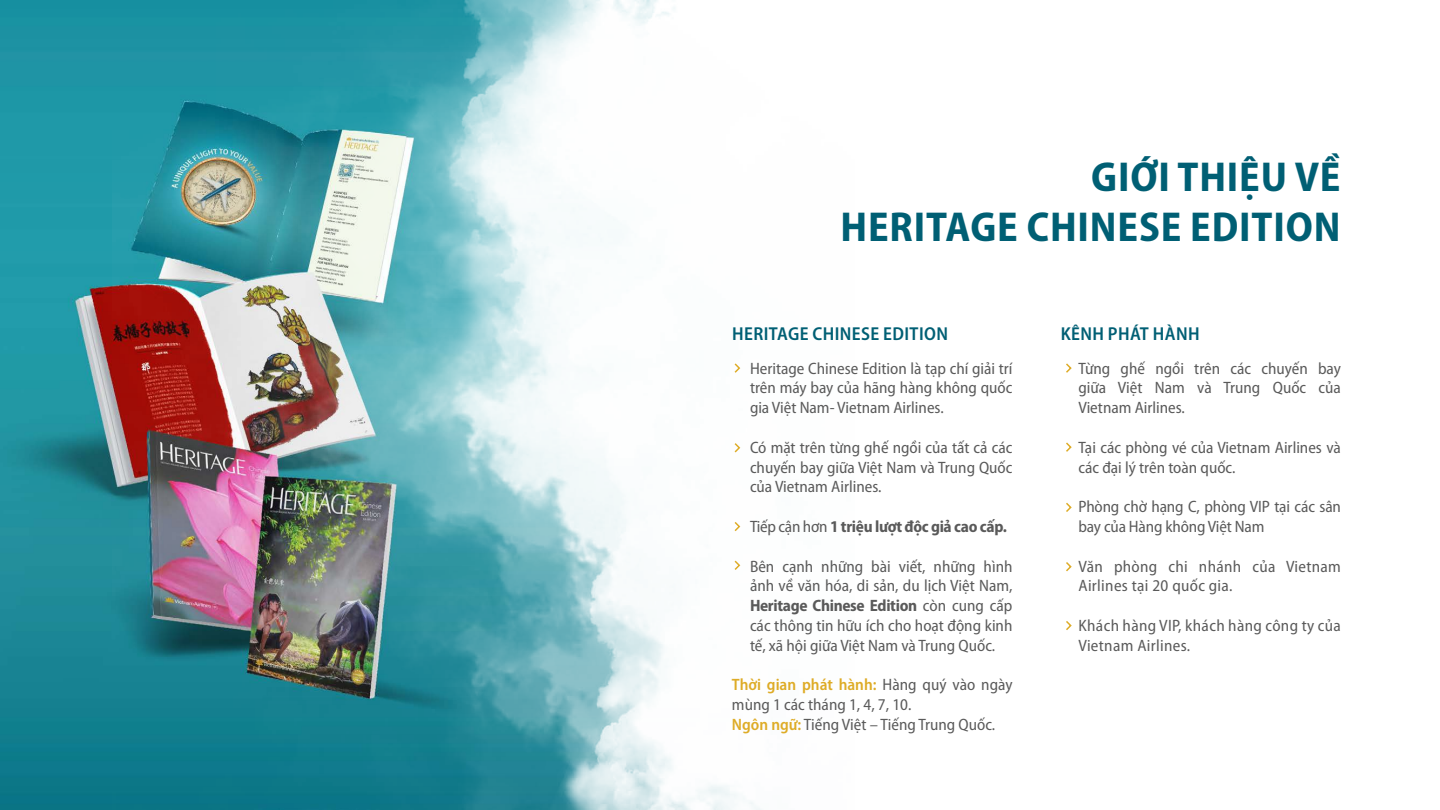
<style>
.page{position:relative;width:1440px;height:810px;background:#fff}
.page>*{position:absolute;margin:0;border:0;box-sizing:border-box;transform-origin:0 0}
.t1{font:700 semi-condensed 42px/49.5px "Myriad Pro";letter-spacing:.02em;color:#005f74;text-align:right}
.t2{font:600 semi-condensed 18.75px "Myriad Pro";letter-spacing:.02em;color:#005f74}
.t3{font:semi-condensed 16.5px/19.8px "Myriad Pro";color:#5a5a5a;text-align:justify}
.t4{font:semi-condensed 16.5px/19.8px "Myriad Pro";letter-spacing:.02em;color:#5a5a5a}
.t5{font:700 semi-condensed 16.5px "Myriad Pro";letter-spacing:-.02em;color:#5a5a5a}
.s1{font-weight:400}
.s2{font-weight:700}
.s3{font-weight:600;color:#deac27}
</style>
<div class="page">
<img style="left:0;top:0;width:112px;height:810px">
<img style="left:112px;top:0;width:649px;height:810px">
<svg style="left:1066px;top:363px;width:6px;height:10px"></svg>
<svg style="left:733px;top:362px;width:8px;height:12px"></svg>
<svg style="left:1066px;top:621px;width:6px;height:9px"></svg>
<svg style="left:1066px;top:502px;width:6px;height:10px"></svg>
<svg style="left:733px;top:520px;width:8px;height:13px"></svg>
<svg style="left:1066px;top:442px;width:6px;height:10px"></svg>
<svg style="left:733px;top:442px;width:8px;height:12px"></svg>
<svg style="left:1066px;top:562px;width:6px;height:10px"></svg>
<svg style="left:733px;top:559px;width:8px;height:13px"></svg>
<h1 class="t1" style="left:840px;top:151px;width:502px">GIỚI THIỆU VỀ<br>HERITAGE CHINESE EDITION</h1>
<p class="t2" style="left:732px;top:322px;width:217px">HERITAGE CHINESE EDITION</p>
<p class="t3" style="left:750px;top:358px;width:264px">Heritage Chinese Edition là tạp chí giải trí trên máy bay của hãng hàng không quốc gia Việt Nam- Vietnam Airlines.</p>
<p class="t3" style="left:750px;top:437px;width:264px">Có mặt trên từng ghế ngồi của tất cả các chuyến bay giữa Việt Nam và Trung Quốc của Vietnam Airlines.</p>
<p class="t5" style="left:750px;top:516px;width:258px"><span class="s1">Tiếp cận hơn</span> 1 triệu lượt độc giả cao cấp.</p>
<p class="t3" style="left:750px;top:556px;width:264px">Bên cạnh những bài viết, những hình ảnh về văn hóa, di sản, du lịch Việt Nam, <span class="s2">Heritage Chinese Edition</span> còn cung cấp các thông tin hữu ích cho hoạt động kinh tế, xã hội giữa Việt Nam và Trung Quốc.</p>
<p class="t3" style="left:732px;top:675px;width:282px;text-align:left"><span class="s3">Thời gian phát hành:</span> Hàng quý vào ngày mùng 1 các tháng 1, 4, 7, 10.<br><span class="s3">Ngôn ngữ:</span> Tiếng Việt – Tiếng Trung Quốc.</p>
<p class="t2" style="left:1061px;top:322px;width:141px">KÊNH PHÁT HÀNH</p>
<p class="t3" style="left:1078px;top:358px;width:264px">Từng ghế ngồi trên các chuyến bay giữa Việt Nam và Trung Quốc của Vietnam Airlines.</p>
<p class="t3" style="left:1078px;top:437px;width:264px">Tại các phòng vé của Vietnam Airlines và các đại lý trên toàn quốc.</p>
<p class="t3" style="left:1078px;top:497px;width:264px">Phòng chờ hạng C, phòng VIP tại các sân bay của Hàng không Việt Nam</p>
<p class="t4" style="left:1078px;top:556px;width:264px">Văn phòng chi nhánh của Vietnam<br>Airlines tại 20 quốc gia.</p>
<p class="t4" style="left:1078px;top:615px;width:264px">Khách hàng VIP, khách hàng công ty của<br>Vietnam Airlines.</p>
</div>
